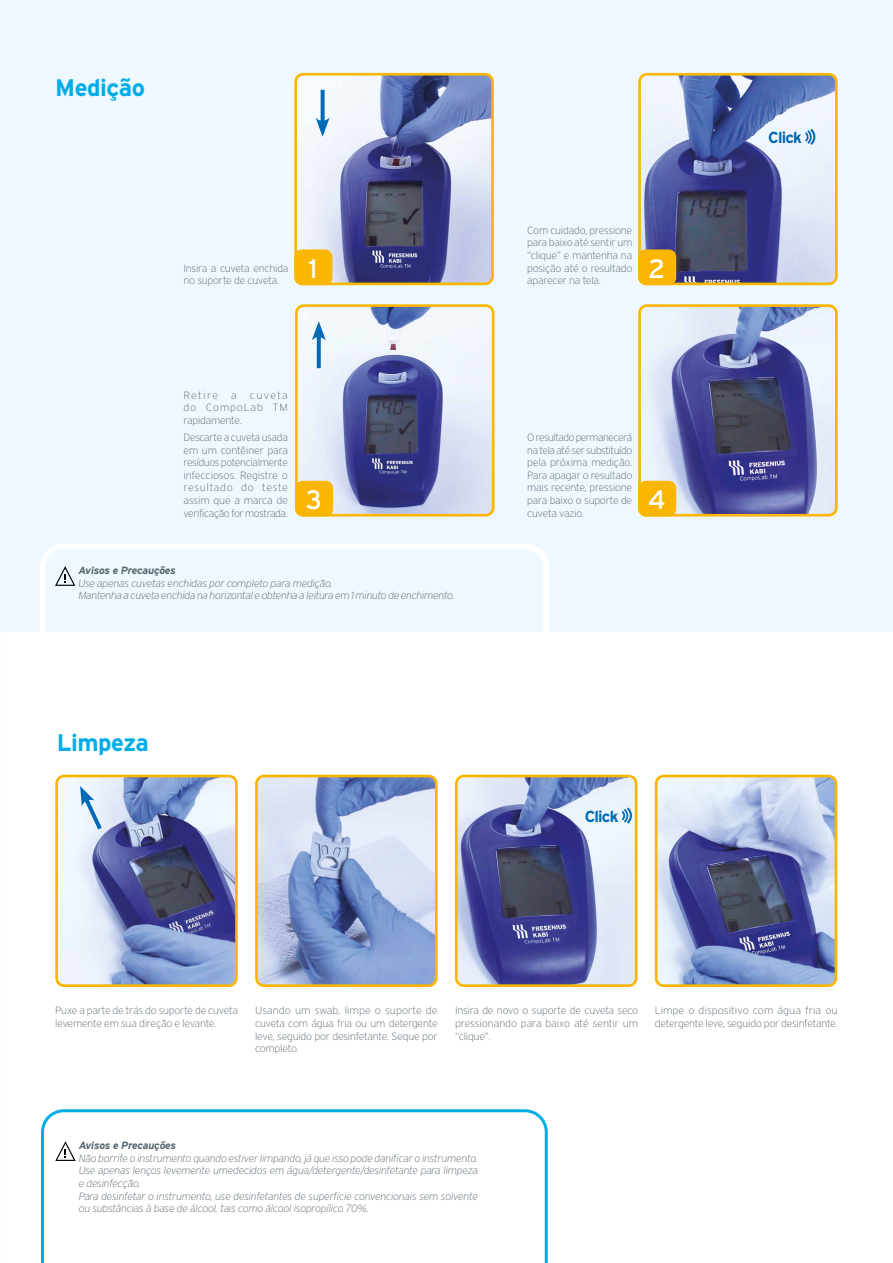
<style>
.page{position:relative;width:893px;height:1263px;background:#fff}
.page>*{position:absolute;margin:0;border:0;box-sizing:border-box;transform-origin:0 0}
.t1{font:26.55px "Interstate";color:#fff}
.t2{font:700 24px "Interstate";letter-spacing:-.02em;color:#00ade9}
.t3{font:700 15.9px "Interstate";letter-spacing:-.05em;color:#006ab4}
.t4{font:200 10.5px/12.6px "Interstate";letter-spacing:-.02em;color:#56656d;text-align:justify}
.t5{font:italic 200 10.5px/12.6px "Interstate";letter-spacing:-.02em;color:#56656d}
.t6{font:italic 700 10.5px "Interstate";letter-spacing:-.02em;color:#56656d}
</style>
<div class="page">
<div style="left:0;top:0;width:893px;height:631px;background:#eef8fe"></div>
<svg style="left:37px;top:544px;width:515px;height:88px"></svg>
<svg style="left:41px;top:1109px;width:507px;height:154px"></svg>
<img style="left:259px;top:779px;width:175px;height:204px">
<div style="left:255px;top:775px;width:183px;height:212px;border:3px solid #fab600;border-radius:8px"></div>
<img style="left:659px;top:776px;width:177px;height:207px">
<div style="left:655px;top:775px;width:182px;height:212px;border:3px solid #fab600;border-radius:8px"></div>
<img style="left:59px;top:779px;width:175px;height:204px">
<div style="left:55px;top:775px;width:183px;height:212px;border:3px solid #fab600;border-radius:8px"></div>
<svg style="left:80px;top:786px;width:25px;height:48px"></svg>
<img style="left:459px;top:776px;width:177px;height:207px">
<div style="left:455px;top:775px;width:182px;height:212px;border:3px solid #fab600;border-radius:8px"></div>
<svg style="left:622px;top:808px;width:10px;height:15px"></svg>
<img style="left:639px;top:308px;width:195px;height:207px">
<div style="left:638px;top:304px;width:200px;height:212px;border:3px solid #fab600;border-radius:8px"></div>
<div style="left:638px;top:481px;width:38px;height:35px;background:#fab600;border-radius:8px"></div>
<img style="left:296px;top:308px;width:195px;height:207px">
<div style="left:295px;top:304px;width:200px;height:212px;border:3px solid #fab600;border-radius:8px"></div>
<div style="left:295px;top:481px;width:38px;height:35px;background:#fab600;border-radius:8px"></div>
<svg style="left:317px;top:340px;width:4px;height:28px"></svg>
<svg style="left:312px;top:321px;width:14px;height:19px"></svg>
<img style="left:639px;top:77px;width:195px;height:207px">
<div style="left:638px;top:73px;width:200px;height:212px;border:3px solid #fab600;border-radius:8px"></div>
<div style="left:638px;top:249px;width:38px;height:36px;background:#fab600;border-radius:8px"></div>
<svg style="left:805px;top:129px;width:10px;height:16px"></svg>
<svg style="left:55px;top:566px;width:20px;height:20px"></svg>
<svg style="left:55px;top:1141px;width:21px;height:20px"></svg>
<img style="left:296px;top:77px;width:194px;height:207px">
<div style="left:294px;top:73px;width:200px;height:212px;border:3px solid #fab600;border-radius:8px"></div>
<div style="left:294px;top:249px;width:38px;height:36px;background:#fab600;border-radius:8px"></div>
<svg style="left:321px;top:90px;width:4px;height:28px"></svg>
<svg style="left:316px;top:118px;width:14px;height:19px"></svg>
<h2 class="t2" style="left:55px;top:74px;width:91px">Medição</h2>
<p class="t4" style="left:183px;top:262px;width:107px">Insira a cuveta enchida no suporte de cuveta.</p>
<h1 class="t1" style="left:309px;top:254px;width:11px">1</h1>
<p class="t4" style="left:527px;top:224px;width:107px">Com cuidado, pressione para baixo até sentir um “clique” e mantenha na posição até o resultado aparecer na tela.</p>
<h1 class="t1" style="left:649px;top:254px;width:18px">2</h1>
<p class="t4" style="left:183px;top:389px;width:106px">Retire a cuveta do CompoLab TM rapidamente.</p>
<p class="t4" style="left:183px;top:431px;width:106px">Descarte a cuveta usada em um contêiner para resíduos potencialmente infecciosos. Registre o resultado do teste assim que a marca de verificação for mostrada.</p>
<p class="t4" style="left:527px;top:431px;width:107px">O resultado permanecerá na tela até ser substituído pela próxima medição.<br>Para apagar o resultado mais recente, pressione para baixo o suporte de cuveta vazio.</p>
<h1 class="t1" style="left:306px;top:485px;width:18px">3</h1>
<h1 class="t1" style="left:648px;top:485px;width:19px">4</h1>
<p class="t6" style="left:78px;top:564px;width:99px">Avisos e Precauções</p>
<p class="t5" style="left:78px;top:577px;width:378px">Use apenas cuvetas enchidas por completo para medição.<br>Mantenha a cuveta enchida na horizontal e obtenha a leitura em 1 minuto de enchimento.</p>
<h2 class="t2" style="left:57px;top:729px;width:94px">Limpeza</h2>
<h3 class="t3" style="left:585px;top:807px;width:35px">Click</h3>
<h3 class="t3" style="left:768px;top:129px;width:35px">Click</h3>
<p class="t4" style="left:55px;top:1004px;width:184px">Puxe a parte de trás do suporte de cuveta levemente em sua direção e levante.</p>
<p class="t4" style="left:455px;top:1004px;width:185px">Insira de novo o suporte de cuveta seco pressionando para baixo até sentir um “clique”.</p>
<p class="t4" style="left:255px;top:1004px;width:184px">Usando um swab, limpe o suporte de cuveta com água fria ou um detergente leve, seguido por desinfetante. Seque por completo.</p>
<p class="t4" style="left:655px;top:1004px;width:184px">Limpe o dispositivo com água fria ou detergente leve, seguido por desinfetante.</p>
<p class="t6" style="left:79px;top:1139px;width:99px">Avisos e Precauções</p>
<p class="t5" style="left:79px;top:1152px;width:401px">Não borrife o instrumento quando estiver limpando, já que isso pode danificar o instrumento.<br>Use apenas lenços levemente umedecidos em água/detergente/desinfetante para limpeza e desinfecção.<br>Para desinfetar o instrumento, use desinfetantes de superfície convencionais sem solvente ou substâncias à base de álcool, tais como álcool isopropílico 70%.</p>
</div>
